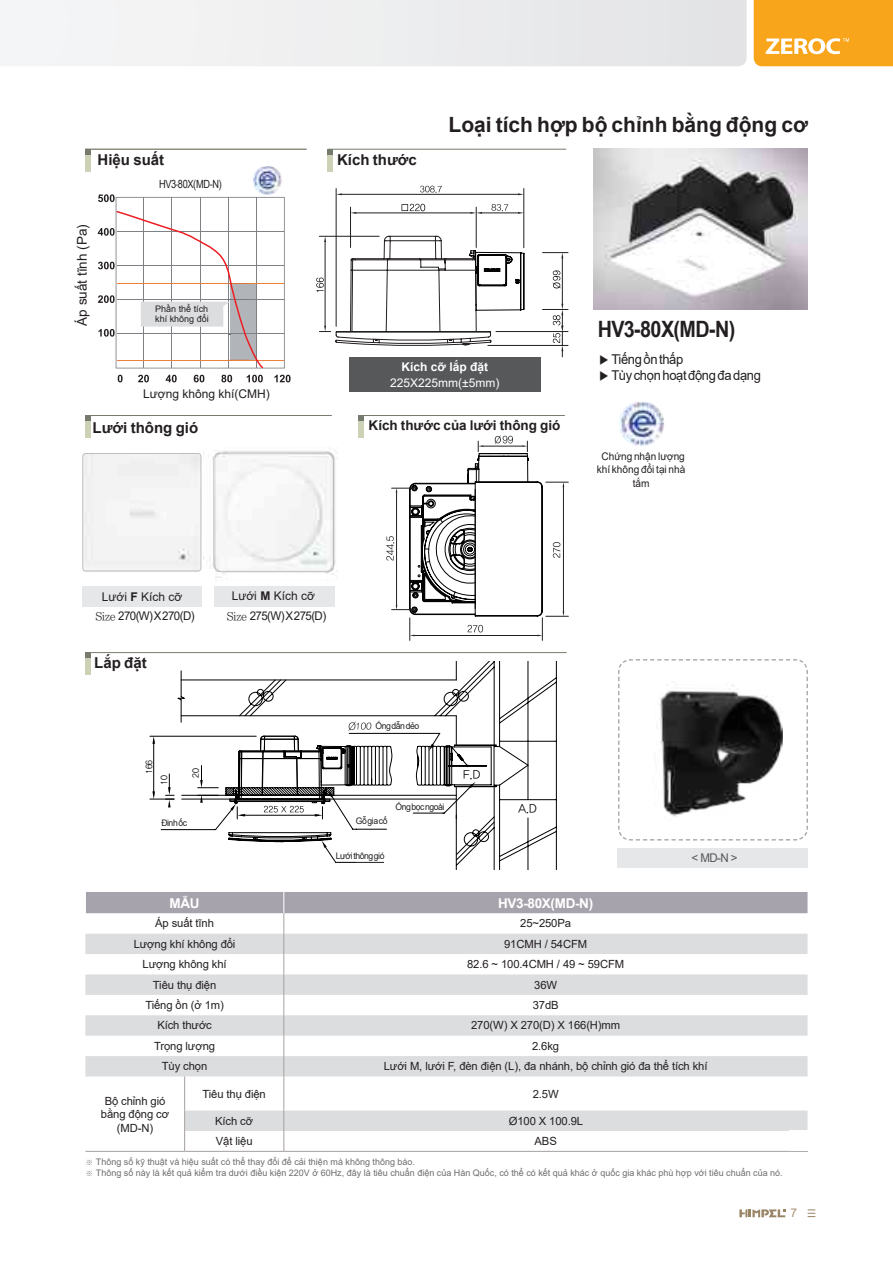
<style>
.page{position:relative;width:893px;height:1263px;background:#fff}
.page>*{position:absolute;margin:0;border:0;box-sizing:border-box;transform-origin:0 0}
.t1{font:700 22.5px "Arial Narrow";letter-spacing:-.025em;color:#231f20;scale:1.07 1}
.t2{font:700 21px "Arial";color:#231f20}
.t3{font:700 15px "Arial";color:#231f20}
.t4{font:13.5px "Arial";letter-spacing:-.025em;color:#231f20;scale:.96 1}
.t5{font:700 13.5px "Arial";color:#231f20}
.t6{font:700 13.5px "Arial";letter-spacing:-.025em;color:#fff}
.t7{font:13.5px "Arial";color:#231f20}
.t8{font:12px "Arial";color:#231f20}
.t9{font:12px "Arial";color:#231f20;scale:.96 1}
.t10{font:12px "Arial";color:#fff}
.t11{font:700 12px "Arial";color:#fff}
.t12{font:12px "Arial";color:#57585a;scale:.96 1}
.t13{font:12px "YDVYGO32";color:#000}
.t14{font:12px "Arial";color:#aa9270}
.t15{font:11.25px/13.5px "Arial";letter-spacing:-.01em;color:#231f20;text-align:center}
.t16{font:11.25px "Arial Narrow";letter-spacing:-.03em;color:#231f20}
.t17{font:10.5px/13.5px "Arial";color:#231f20;text-align:center;scale:.96 1}
.t18{font:9px "Arial";color:#6c6d70}
.t19{font:9px "Arial";letter-spacing:-.05em;color:#231f20;scale:.96 1}
.t20{font:9px "Arial";color:#231f20}
.t21{font:9px "YDVYGO32";color:#000}
.s1{font-family:"YDVY Mj O32"}
.s2{font-weight:700}
.s3{font-family:"YDVY Mj O33"}
</style>
<div class="page">
<svg style="left:739px;top:1209px;width:46px;height:8px"></svg>
<svg style="left:808px;top:1209px;width:7px;height:8px"></svg>
<div style="left:618px;top:848px;width:190px;height:20px;background:#e6e7e9"></div>
<svg style="left:0;top:0;width:747px;height:66px"></svg>
<img style="left:619px;top:402px;width:45px;height:44px">
<div style="left:349px;top:358px;width:191px;height:34px;background:#57585a"></div>
<svg style="left:754px;top:0;width:139px;height:66px;background:#f9ab2a"></svg>
<svg style="left:85px;top:150px;width:5px;height:4px"></svg>
<div style="left:85px;top:156px;width:5px;height:16px;background:#cdd2b7"></div>
<hr style="left:85px;top:149px;width:222px;height:1px;background:#767c6d">
<svg style="left:328px;top:150px;width:5px;height:4px"></svg>
<div style="left:328px;top:156px;width:5px;height:16px;background:#cdd2b7"></div>
<hr style="left:328px;top:149px;width:238px;height:1px;background:#767c6d">
<hr style="left:85px;top:652px;width:482px;height:1px;background:#767c6d">
<svg style="left:85px;top:653px;width:5px;height:4px"></svg>
<div style="left:85px;top:659px;width:5px;height:16px;background:#cdd2b7"></div>
<svg style="left:359px;top:416px;width:5px;height:5px"></svg>
<div style="left:359px;top:422px;width:5px;height:16px;background:#cdd2b7"></div>
<hr style="left:359px;top:415px;width:206px;height:1px;background:#767c6d">
<img style="left:593px;top:148px;width:215px;height:162px">
<svg style="left:85px;top:416px;width:5px;height:5px"></svg>
<div style="left:85px;top:422px;width:5px;height:16px;background:#cdd2b7"></div>
<hr style="left:85px;top:415px;width:247px;height:1px;background:#767c6d">
<div style="left:83px;top:586px;width:119px;height:20px;background:#e6e7e9"></div>
<div style="left:84px;top:455px;width:117px;height:116px;background:#f3f3f3"></div>
<div style="left:82px;top:453px;width:119px;height:118px;border:1px solid #bcbdc0;border-radius:3px"></div>
<div style="left:214px;top:586px;width:121px;height:20px;background:#e6e7e9"></div>
<img style="left:253px;top:166px;width:29px;height:28px">
<hr style="left:562px;top:258px;width:1px;height:46px;background:#231f20">
<svg style="left:543px;top:252px;width:25px;height:6px"></svg>
<hr style="left:496px;top:331px;width:72px;height:1px;background:#231f20">
<hr style="left:488px;top:345px;width:80px;height:1px;background:#231f20">
<hr style="left:356px;top:213px;width:114px;height:1px;background:#231f20">
<hr style="left:350px;top:207px;width:1px;height:40px;background:#231f20">
<hr style="left:342px;top:194px;width:176px;height:1px;background:#231f20">
<hr style="left:524px;top:189px;width:1px;height:59px;background:#231f20">
<hr style="left:336px;top:189px;width:1px;height:137px;background:#231f20">
<hr style="left:482px;top:213px;width:36px;height:1px;background:#231f20">
<hr style="left:476px;top:207px;width:1px;height:40px;background:#231f20">
<svg style="left:470px;top:212px;width:12px;height:2px"></svg>
<svg style="left:518px;top:212px;width:6px;height:2px"></svg>
<svg style="left:402px;top:204px;width:23px;height:7px"></svg>
<svg style="left:552px;top:270px;width:9px;height:18px"></svg>
<svg style="left:543px;top:304px;width:25px;height:53px"></svg>
<svg style="left:316px;top:236px;width:208px;height:110px"></svg>
<svg style="left:386px;top:435px;width:182px;height:205px"></svg>
<svg style="left:491px;top:204px;width:17px;height:7px"></svg>
<svg style="left:420px;top:186px;width:22px;height:7px"></svg>
<svg style="left:98px;top:194px;width:193px;height:188px"></svg>
<hr style="left:184px;top:1076px;width:1px;height:34px;background:#a7a2a0">
<hr style="left:283px;top:1076px;width:1px;height:34px;background:#a7a2a0">
<svg style="left:85px;top:892px;width:722px;height:184px"></svg>
<svg style="left:184px;top:1110px;width:624px;height:41px"></svg>
<hr style="left:85px;top:1151px;width:100px;height:1px;background:#a7a2a0">
<hr style="left:185px;top:1151px;width:99px;height:1px;background:#a7a2a0">
<hr style="left:284px;top:1151px;width:524px;height:1px;background:#a7a2a0">
<div style="left:790px;top:1131px;width:38px;height:20px;background:#fff"></div>
<img style="left:204px;top:450px;width:134px;height:129px">
<svg style="left:618px;top:659px;width:190px;height:182px"></svg>
<svg style="left:335px;top:661px;width:222px;height:208px"></svg>
<svg style="left:178px;top:661px;width:350px;height:143px"></svg>
<div style="left:361px;top:720px;width:18px;height:11px;background:#fff"></div>
<svg style="left:150px;top:721px;width:346px;height:142px"></svg>
<hr style="left:335px;top:862px;width:49px;height:1px;background:#231f20">
<p class="t3" style="left:98px;top:149px;width:68px">Hiệu suất</p>
<p class="t3" style="left:337px;top:149px;width:81px">Kích thước</p>
<p class="t16" style="left:159px;top:176px;width:64px">HV3-80X(MD-N)</p>
<p class="t2" style="left:448px;top:109px;width:361px">Loại tích hợp bộ chỉnh bằng động cơ</p>
<p class="t7" style="left:73px;top:326px;width:103px;rotate:-90deg">Áp suất tĩnh (Pa)</p>
<p class="t20" style="left:155px;top:302px;width:55px">Phần thể tích</p>
<p class="t20" style="left:155px;top:313px;width:55px">khí không đổi</p>
<p class="t8" style="left:143px;top:385px;width:128px">Lượng không khí(CMH)</p>
<p class="t11" style="left:401px;top:358px;width:88px">Kích cỡ lắp đặt</p>
<p class="t10" style="left:390px;top:375px;width:111px">225X225mm(±5mm)</p>
<p class="t1" style="left:598px;top:312px;width:130px">HV3-80X(MD-N)</p>
<p class="t4" style="left:598px;top:350px;width:91px"><span class="s1">▶</span> Tiếng ồn thấp</p>
<p class="t4" style="left:598px;top:366px;width:171px"><span class="s1">▶</span> Tùy chọn hoạt động đa dạng</p>
<p class="t3" style="left:93px;top:417px;width:107px">Lưới thông gió</p>
<p class="t5" style="left:369px;top:416px;width:193px">Kích thước của lưới thông gió</p>
<p class="t17" style="left:597px;top:449px;width:94px">Chứng nhận lượng khí không đổi tại nhà tắm</p>
<p class="t8" style="left:102px;top:589px;width:82px">Lưới <span class="s2">F</span> Kích cỡ</p>
<p class="t8" style="left:232px;top:588px;width:85px">Lưới <span class="s2">M</span> Kích cỡ</p>
<p class="t9" style="left:95px;top:607px;width:105px"><span class="s3">Size</span> 270(W) X 270(D)</p>
<p class="t9" style="left:227px;top:607px;width:105px"><span class="s3">Size</span> 275(W) X 275(D)</p>
<p class="t3" style="left:94px;top:652px;width:54px">Lắp đặt</p>
<p class="t21" style="left:143px;top:774px;width:16px;rotate:-90deg">166</p>
<p class="t21" style="left:158px;top:785px;width:11px;rotate:-90deg">10</p>
<p class="t21" style="left:190px;top:778px;width:11px;rotate:-90deg">20</p>
<p class="t19" style="left:161px;top:816px;width:28px">Đinh ốc</p>
<p class="t19" style="left:375px;top:720px;width:47px">Ống dẫn dẻo</p>
<p class="t19" style="left:356px;top:815px;width:34px">Gỗ gia cố</p>
<p class="t19" style="left:395px;top:801px;width:53px">Ống bọc ngoài</p>
<p class="t19" style="left:336px;top:850px;width:52px">Lưới thông gió</p>
<p class="t13" style="left:463px;top:767px;width:19px">F.D</p>
<p class="t13" style="left:518px;top:800px;width:20px">A.D</p>
<p class="t12" style="left:691px;top:850px;width:49px">&lt; MD-N &gt;</p>
<p class="t6" style="left:170px;top:893px;width:32px">MẪU</p>
<p class="t6" style="left:498px;top:893px;width:96px">HV3-80X(MD-N)</p>
<p class="t15" style="left:155px;top:917px;width:60px">Áp suất tĩnh</p>
<p class="t15" style="left:520px;top:917px;width:52px">25~250Pa</p>
<p class="t15" style="left:134px;top:937px;width:103px">Lượng khí không đổi</p>
<p class="t15" style="left:504px;top:937px;width:85px">91CMH / 54CFM</p>
<p class="t15" style="left:143px;top:957px;width:86px">Lượng không khí</p>
<p class="t15" style="left:467px;top:957px;width:159px">82.6 ~ 100.4CMH / 49 ~ 59CFM</p>
<p class="t15" style="left:153px;top:978px;width:65px">Tiêu thụ điện</p>
<p class="t15" style="left:534px;top:978px;width:24px">36W</p>
<p class="t15" style="left:145px;top:998px;width:80px">Tiếng ồn (ở 1m)</p>
<p class="t15" style="left:533px;top:998px;width:27px">37dB</p>
<p class="t15" style="left:157px;top:1019px;width:56px">Kích thước</p>
<p class="t15" style="left:471px;top:1019px;width:151px">270(W) X 270(D) X 166(H)mm</p>
<p class="t15" style="left:154px;top:1039px;width:62px">Trọng lượng</p>
<p class="t15" style="left:532px;top:1039px;width:29px">2.6kg</p>
<p class="t15" style="left:162px;top:1060px;width:47px">Tùy chọn</p>
<p class="t15" style="left:384px;top:1060px;width:325px">Lưới M, lưới F, đèn điện (L), đa nhánh, bộ chỉnh gió đa thể tích khí</p>
<p class="t15" style="left:101px;top:1094px;width:70px">Bộ chỉnh gió bằng động cơ (MD-N)</p>
<p class="t15" style="left:203px;top:1087px;width:65px">Tiêu thụ điện</p>
<p class="t15" style="left:533px;top:1087px;width:27px">2.5W</p>
<p class="t15" style="left:215px;top:1114px;width:39px">Kích cỡ</p>
<p class="t15" style="left:509px;top:1114px;width:76px">Ø100 X 100.9L</p>
<p class="t15" style="left:216px;top:1134px;width:38px">Vật liệu</p>
<p class="t15" style="left:535px;top:1134px;width:24px">ABS</p>
<p class="t18" style="left:85px;top:1156px;width:331px"><span class="s1">※</span> Thông số kỹ thuật và hiệu suất có thể thay đổi để cải thiện mà không thông báo.</p>
<p class="t18" style="left:85px;top:1166px;width:699px"><span class="s1">※</span> Thông số này là kết quả kiểm tra dưới điều kiện 220V ở 60Hz, đây là tiêu chuẩn điện của Hàn Quốc, có thể có kết quả khác ở quốc gia khác phù hợp với tiêu chuẩn của nó.</p>
<p class="t14" style="left:790px;top:1205px;width:8px">7</p>
</div>
